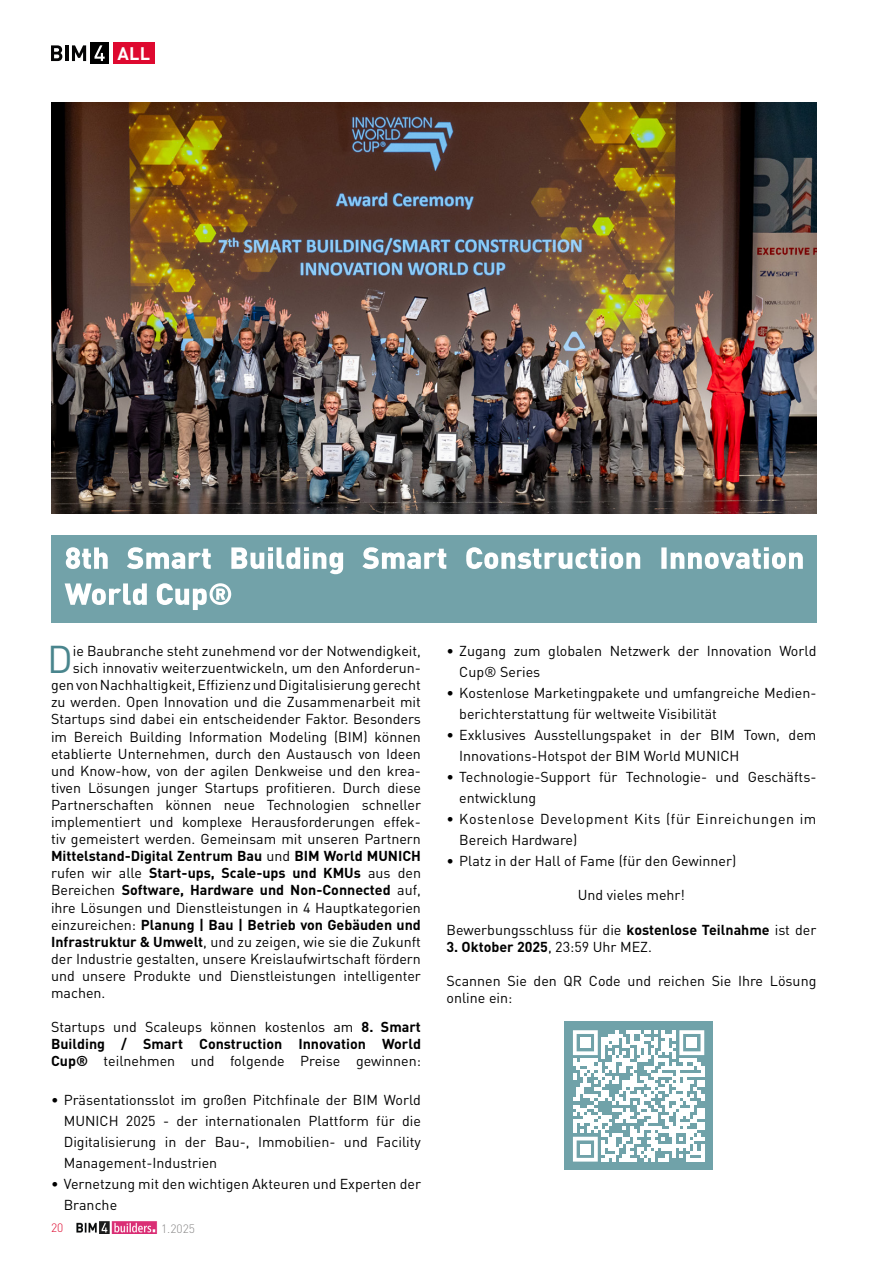
<style>
.page{position:relative;width:893px;height:1263px;background:#fff}
.page>*{position:absolute;margin:0;border:0;box-sizing:border-box;transform-origin:0 0}
.t1{font:38.25px "DIN Pro";color:#49858d}
.t2{font:700 18px "DIN Pro";color:#fff}
.t3{font:14.25px/21px "DIN Pro";color:#000}
.t4{font:700 14.25px "DIN Pro";color:#000}
.t5{font:14.25px/21px "DIN Pro";letter-spacing:.04em;color:#000}
.t6{font:300 12px "DIN Pro";color:#888787}
.t7{font:300 12px "DIN Pro";color:#de092f}
.s1{font-weight:400}
.s2{font-weight:700}
</style>
<div class="page">
<div style="left:51px;top:535px;width:765px;height:87px;background:#72a2a9"></div>
<svg style="left:65px;top:583px;width:166px;height:27px"></svg>
<svg style="left:66px;top:547px;width:737px;height:27px"></svg>
<img style="left:51px;top:102px;width:765px;height:411px">
<div style="left:565px;top:1022px;width:148px;height:148px;background:#70a2a9"></div>
<svg style="left:573px;top:1030px;width:131px;height:131px"></svg>
<div style="left:580px;top:1037px;width:11px;height:11px;background:#fff"></div>
<div style="left:686px;top:1037px;width:11px;height:11px;background:#fff"></div>
<div style="left:580px;top:1144px;width:11px;height:10px;background:#fff"></div>
<svg style="left:51px;top:45px;width:11px;height:16px"></svg>
<hr style="left:65px;top:45px;width:3px;height:16px;background:#040405">
<svg style="left:72px;top:45px;width:14px;height:16px"></svg>
<div style="left:90px;top:43px;width:19px;height:21px;background:#000"></div>
<svg style="left:94px;top:45px;width:11px;height:16px"></svg>
<div style="left:113px;top:43px;width:42px;height:21px;background:#de092f"></div>
<img style="left:76px;top:1221px;width:82px;height:13px">
<p class="t2" style="left:118px;top:41px;width:34px">ALL</p>
<h1 class="t1" style="left:47px;top:633px;width:27px">D</h1>
<p class="t3" style="left:73px;top:640px;width:350px">ie Baubranche steht zunehmend vor der Notwendigkeit,</p>
<p class="t3" style="left:73px;top:657px;width:350px">sich innovativ weiterzuentwickeln, um den Anforderun-</p>
<p class="t3" style="left:51px;top:674px;width:371px">gen von Nachhaltigkeit, Effizienz und Digitalisierung gerecht</p>
<p class="t3" style="left:51px;top:691px;width:371px">zu werden. Open Innovation und die Zusammenarbeit mit</p>
<p class="t3" style="left:51px;top:708px;width:371px">Startups sind dabei ein entscheidender Faktor. Besonders</p>
<p class="t3" style="left:51px;top:725px;width:371px">im Bereich Building Information Modeling (BIM) können</p>
<p class="t3" style="left:51px;top:742px;width:371px">etablierte Unternehmen, durch den Austausch von Ideen</p>
<p class="t3" style="left:51px;top:759px;width:371px">und Know-how, von der agilen Denkweise und den krea-</p>
<p class="t3" style="left:51px;top:776px;width:371px">tiven Lösungen junger Startups profitieren. Durch diese</p>
<p class="t3" style="left:51px;top:794px;width:371px">Partnerschaften können neue Technologien schneller</p>
<p class="t3" style="left:51px;top:811px;width:371px">implementiert und komplexe Herausforderungen effek-</p>
<p class="t3" style="left:51px;top:828px;width:371px">tiv gemeistert werden. Gemeinsam mit unseren Partnern</p>
<p class="t4" style="left:51px;top:846px;width:371px">Mittelstand-Digital Zentrum Bau <span class="s1">und</span> BIM World MUNICH</p>
<p class="t4" style="left:51px;top:863px;width:371px"><span class="s1">rufen wir alle</span> Start-ups, Scale-ups und KMUs <span class="s1">aus den</span></p>
<p class="t4" style="left:51px;top:880px;width:371px"><span class="s1">Bereichen</span> Software, Hardware und Non-Connected <span class="s1">auf,</span></p>
<p class="t3" style="left:51px;top:896px;width:371px">ihre Lösungen und Dienstleistungen in 4 Hauptkategorien</p>
<p class="t4" style="left:51px;top:915px;width:371px"><span class="s1">einzureichen:</span> Planung | Bau | Betrieb von Gebäuden und</p>
<p class="t3" style="left:51px;top:930px;width:371px"><span class="s2">Infrastruktur &amp; Umwelt</span>, und zu zeigen, wie sie die Zukunft</p>
<p class="t3" style="left:51px;top:947px;width:371px">der Industrie gestalten, unsere Kreislaufwirtschaft fördern</p>
<p class="t3" style="left:51px;top:965px;width:371px">und unsere Produkte und Dienstleistungen intelligenter</p>
<p class="t3" style="left:51px;top:982px;width:56px">machen.</p>
<p class="t3" style="left:51px;top:1018px;width:371px;line-height:17.1px;text-align:justify">Startups und Scaleups können kostenlos am <span class="s2">8. Smart Building / Smart Construction Innovation World Cup®</span> teilnehmen und folgende Preise gewinnen:</p>
<p class="t3" style="left:64px;top:1088px;width:359px;text-align:justify;text-indent:-13px">• Präsentationsslot im großen Pitchfinale der BIM World MUNICH 2025 - der internationalen Plattform für die Digitalisierung in der Bau-, Immobilien- und Facility Management-Industrien</p>
<p class="t3" style="left:64px;top:1172px;width:359px;text-indent:-13px">• Vernetzung mit den wichtigen Akteuren und Experten der<br>Branche</p>
<p class="t7" style="left:51px;top:1220px;width:14px">20</p>
<p class="t6" style="left:161px;top:1220px;width:36px">1.2025</p>
<p class="t3" style="left:459px;top:640px;width:359px;text-indent:-13px">• Zugang zum globalen Netzwerk der Innovation World<br>Cup® Series</p>
<p class="t3" style="left:459px;top:682px;width:359px;text-indent:-13px">• Kostenlose Marketingpakete und umfangreiche Medien&shy;berichterstattung für weltweite Visibilität</p>
<p class="t3" style="left:459px;top:724px;width:359px;text-indent:-13px">• Exklusives Ausstellungspaket in der BIM Town, dem<br>Innovations-Hotspot der BIM World MUNICH</p>
<p class="t3" style="left:459px;top:766px;width:359px;text-indent:-13px">• Technologie-Support für Technologie- und Geschäfts&shy;entwicklung</p>
<p class="t5" style="left:459px;top:808px;width:359px;text-indent:-13px">• Kostenlose Development Kits (für Einreichungen im<br>Bereich Hardware)</p>
<p class="t3" style="left:446px;top:850px;width:291px">• Platz in der Hall of Fame (für den Gewinner)</p>
<p class="t3" style="left:578px;top:884px;width:109px">Und vieles mehr!</p>
<p class="t3" style="left:446px;top:918px;width:371px">Bewerbungsschluss für die <span class="s2">kostenlose Teilnahme</span> ist der</p>
<p class="t4" style="left:446px;top:937px;width:207px">3. Oktober 2025<span class="s1">, 23:59 Uhr MEZ.</span></p>
<p class="t3" style="left:446px;top:971px;width:371px;line-height:17.1px">Scannen Sie den QR Code und reichen Sie Ihre Lösung online ein:</p>
</div>
